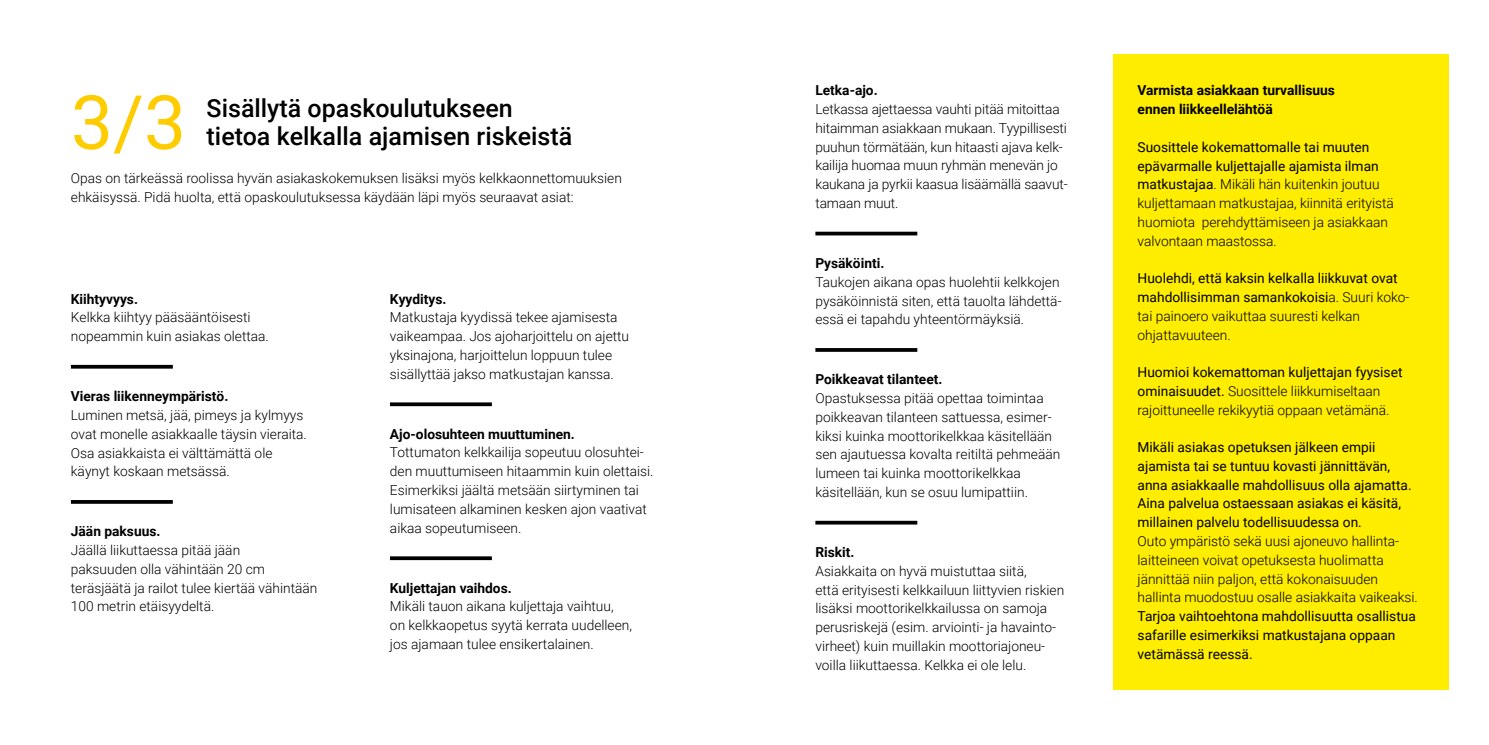
<style>
.page{position:relative;width:1489px;height:745px;background:#fff}
.page>*{position:absolute;margin:0;border:0;box-sizing:border-box;transform-origin:0 0}
.t1{font:75px "Roboto";color:#fc0}
.t2{font:500 25px/28.8px "Roboto";color:#000}
.t3{font:300 13.75px/18.8px "Roboto";color:#000}
.t4{font:13.75px/18.8px "Roboto";color:#000}
.t5{font:700 13.75px/18.8px "Roboto";color:#000}
.s1{font-weight:400}
.s2{font-weight:300}
</style>
<div class="page">
<div style="left:1113px;top:54px;width:335px;height:636px;background:#ffed00"></div>
<svg style="left:71px;top:364px;width:102px;height:4px"></svg>
<svg style="left:71px;top:500px;width:102px;height:3px"></svg>
<svg style="left:390px;top:402px;width:102px;height:4px"></svg>
<hr style="left:390px;top:556px;width:102px;height:3px;background:#000">
<svg style="left:815px;top:231px;width:102px;height:4px"></svg>
<hr style="left:815px;top:348px;width:102px;height:3px;background:#000">
<svg style="left:815px;top:520px;width:102px;height:4px"></svg>
<h1 class="t1" style="left:71px;top:70px;width:117px">3/3</h1>
<h2 class="t2" style="left:207px;top:92px;width:367px">Sisällytä opaskoulutukseen tietoa kelkalla ajamisen riskeistä</h2>
<p class="t3" style="left:71px;top:168px;width:552px">Opas on tärkeässä roolissa hyvän asiakaskokemuksen lisäksi myös kelkkaonnettomuuksien ehkäisyssä. Pidä huolta, että opaskoulutuksessa käydään läpi myös seuraavat asiat:</p>
<p class="t5" style="left:71px;top:288px;width:69px">Kiihtyvyys.</p>
<p class="t3" style="left:71px;top:307px;width:199px">Kelkka kiihtyy pääsääntöisesti nopeammin kuin asiakas olettaa.</p>
<p class="t5" style="left:71px;top:386px;width:159px">Vieras liikenneympäristö.</p>
<p class="t3" style="left:71px;top:405px;width:237px">Luminen metsä, jää, pimeys ja kylmyys ovat monelle asiakkaalle täysin vieraita.<br>Osa asiakkaista ei välttämättä ole käynyt koskaan metsässä.</p>
<p class="t5" style="left:71px;top:521px;width:91px">Jään paksuus.</p>
<p class="t3" style="left:71px;top:540px;width:248px">Jäällä liikuttaessa pitää jään<br>paksuuden olla vähintään 20 cm teräsjäätä ja railot tulee kiertää vähintään 100 metrin etäisyydeltä.</p>
<p class="t5" style="left:390px;top:288px;width:58px">Kyyditys.</p>
<p class="t3" style="left:390px;top:307px;width:241px">Matkustaja kyydissä tekee ajamisesta vaikeampaa. Jos ajoharjoittelu on ajettu yksinajona, harjoittelun loppuun tulee sisällyttää jakso matkustajan kanssa.</p>
<p class="t5" style="left:390px;top:423px;width:186px">Ajo-olosuhteen muuttuminen.</p>
<p class="t3" style="left:390px;top:442px;width:265px">Tottumaton kelkkailija sopeutuu olosuhtei-- den muuttumiseen hitaammin kuin olettaisi.<br>Esimerkiksi jäältä metsään siirtyminen tai lumisateen alkaminen kesken ajon vaativat aikaa sopeutumiseen.</p>
<p class="t5" style="left:390px;top:577px;width:123px">Kuljettajan vaihdos.</p>
<p class="t3" style="left:390px;top:596px;width:243px">Mikäli tauon aikana kuljettaja vaihtuu, on kelkkaopetus syytä kerrata uudelleen, jos ajamaan tulee ensikertalainen.</p>
<p class="t5" style="left:815px;top:80px;width:64px">Letka-ajo.</p>
<p class="t3" style="left:815px;top:99px;width:254px">Letkassa ajettaessa vauhti pitää mitoittaa hitaimman asiakkaan mukaan. Tyypillisesti puuhun törmätään, kun hitaasti ajava kelk&shy;kailija huomaa muun ryhmän menevän jo kaukana ja pyrkii kaasua lisäämällä saavut&shy;tamaan muut.</p>
<p class="t5" style="left:815px;top:253px;width:70px">Pysäköinti.</p>
<p class="t3" style="left:815px;top:272px;width:246px;text-align:justify">Taukojen aikana opas huolehtii kelkkojen pysäköinnistä siten, että tauolta lähdettä-- essä ei tapahdu yhteentörmäyksiä.</p>
<p class="t5" style="left:815px;top:369px;width:129px">Poikkeavat tilanteet.</p>
<p class="t3" style="left:815px;top:388px;width:246px">Opastuksessa pitää opettaa toimintaa poikkeavan tilanteen sattuessa, esimer&shy;kiksi kuinka moottorikelkkaa käsitellään sen ajautuessa kovalta reitiltä pehmeään lumeen tai kuinka moottorikelkkaa käsitellään, kun se osuu lumipattiin.</p>
<p class="t5" style="left:815px;top:542px;width:41px">Riskit.</p>
<p class="t3" style="left:815px;top:560px;width:250px">Asiakkaita on hyvä muistuttaa siitä,<br>että erityisesti kelkkailuun liittyvien riskien lisäksi moottorikelkkailussa on samoja perusriskejä (esim. arviointi- ja havainto&shy;virheet) kuin muillakin moottoriajoneu&shy;voilla liikuttaessa. Kelkka ei ole lelu.</p>
<p class="t5" style="left:1137px;top:81px;width:199px">Varmista asiakkaan turvallisuus ennen liikkeellelähtöä</p>
<p class="t3" style="left:1137px;top:137px;width:258px"><span class="s1">Suosittele kokemattomalle tai muuten epävarmalle kuljettajalle ajamista ilman matkustajaa</span>. Mikäli hän kuitenkin joutuu kuljettamaan matkustajaa, kiinnitä erityistä huomiota perehdyttämiseen ja asiakkaan valvontaan maastossa.</p>
<p class="t4" style="left:1137px;top:268px;width:273px">Huolehdi, että kaksin kelkalla liikkuvat ovat mahdollisimman samankokoisi<span class="s2">a. Suuri koko&shy;tai painoero vaikuttaa suuresti kelkan ohjattavuuteen.</span></p>
<p class="t3" style="left:1137px;top:362px;width:266px"><span class="s1">Huomioi kokemattoman kuljettajan fyysiset ominaisuudet.</span> Suosittele liikkumiseltaan rajoittuneelle rekikyytiä oppaan vetämänä.</p>
<p class="t4" style="left:1137px;top:437px;width:275px">Mikäli asiakas opetuksen jälkeen empii ajamista tai se tuntuu kovasti jännittävän, anna asiakkaalle mahdollisuus olla ajamatta.<br>Aina palvelua ostaessaan asiakas ei käsitä, millainen palvelu todellisuudessa on.</p>
<p class="t3" style="left:1137px;top:531px;width:282px">Outo ympäristö sekä uusi ajoneuvo hallinta&shy;laitteineen voivat opetuksesta huolimatta jännittää niin paljon, että kokonaisuuden hallinta muodostuu osalle asiakkaita vaikeaksi.</p>
<p class="t4" style="left:1137px;top:606px;width:280px">Tarjoa vaihtoehtona mahdollisuutta osallistua safarille esimerkiksi matkustajana oppaan vetämässä reessä.</p>
</div>
